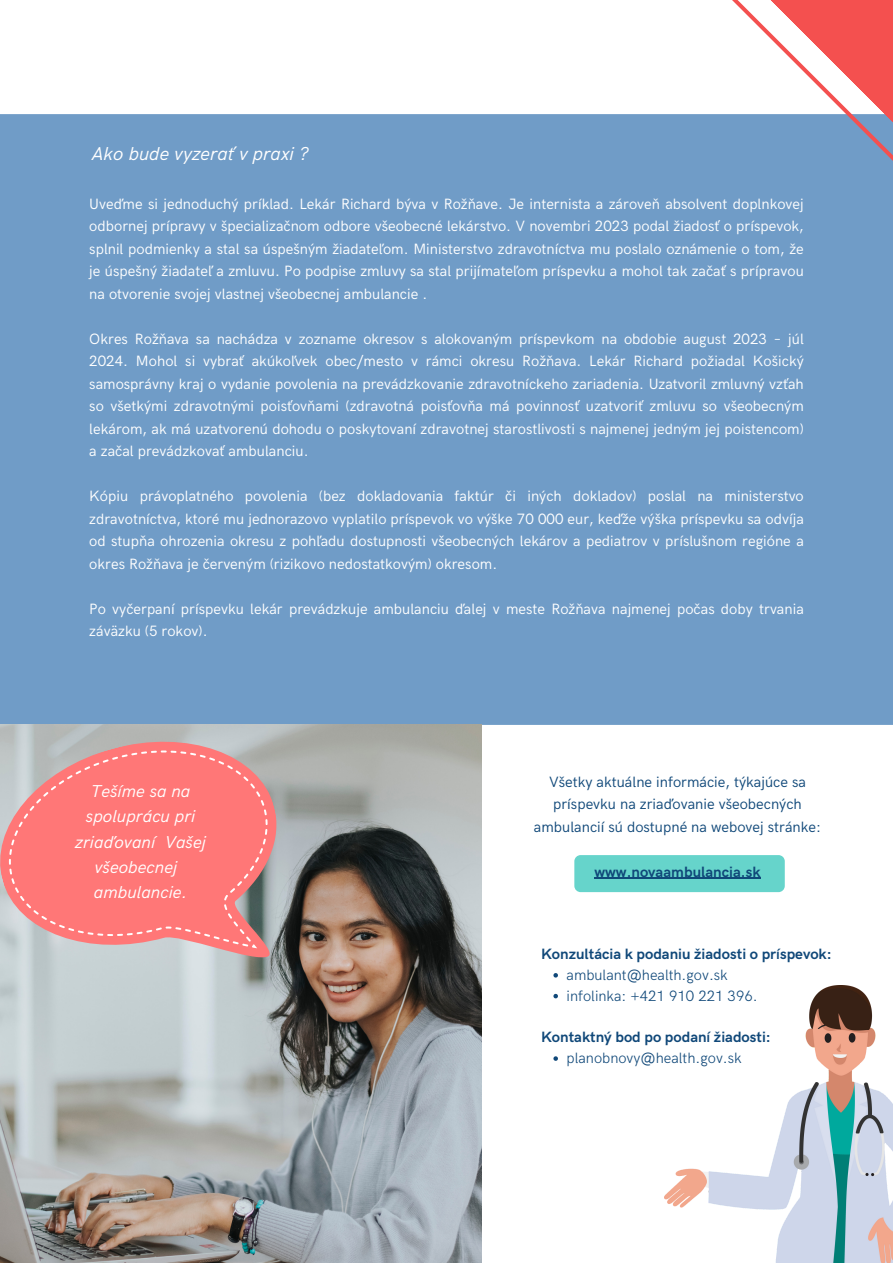
<style>
.page{position:relative;width:893px;height:1263px;background:#fff}
.page>*{position:absolute;margin:0;border:0;box-sizing:border-box;transform-origin:0 0}
.t1{font:italic 18.75px "HK Grotesk";color:#fff}
.t2{font:italic 17.25px/25.3px "HK Grotesk";letter-spacing:.005em;color:#fff;text-align:center}
.t3{font:15px/22.5px "HK Grotesk";color:#fff;text-align:justify}
.t4{font:15px/22.5px "HK Grotesk";color:#104879;text-align:center}
.t5{font:700 15px "HK Grotesk";color:#104879}
.t6{font:300 15px "HK Grotesk";color:#104879}
</style>
<div class="page">
<div style="left:0;top:114px;width:893px;height:611px;background:#709cc7"></div>
<img style="left:0;top:725px;width:481px;height:538px">
<svg style="left:0;top:712px;width:313px;height:310px;background:#96a2ac"></svg>
<svg style="left:0;top:722px;width:299px;height:280px;background:#dc9697"></svg>
<div style="left:574px;top:855px;width:211px;height:37px;background:#66d4cb;border-radius:6px"></div>
<hr style="left:594px;top:878px;width:166px;height:1px;background:#104879">
<svg style="left:559px;top:0;width:334px;height:314px"></svg>
<img style="left:664px;top:986px;width:229px;height:277px">
<svg style="left:553px;top:973px;width:5px;height:4px"></svg>
<svg style="left:553px;top:994px;width:5px;height:4px"></svg>
<svg style="left:553px;top:1056px;width:5px;height:5px"></svg>
<p class="t1" style="left:92px;top:143px;width:218px">Ako bude vyzerať v praxi ?</p>
<p class="t3" style="left:89px;top:193px;width:716px">Uveďme si jednoduchý príklad. Lekár Richard býva v Rožňave. Je internista a zároveň absolvent doplnkovej odbornej prípravy v špecializačnom odbore všeobecné lekárstvo. V novembri 2023 podal žiadosť o príspevok, splnil podmienky a stal sa úspešným žiadateľom. Ministerstvo zdravotníctva mu poslalo oznámenie o tom, že je úspešný žiadateľ a zmluvu. Po podpise zmluvy sa stal prijímateľom príspevku a mohol tak začať s prípravou na otvorenie svojej vlastnej všeobecnej ambulancie .</p>
<p class="t3" style="left:89px;top:328px;width:716px">Okres Rožňava sa nachádza v zozname okresov s alokovaným príspevkom na obdobie august 2023 – júl 2024. Mohol si vybrať akúkoľvek obec/mesto v rámci okresu Rožňava. Lekár Richard požiadal Košický samosprávny kraj o vydanie povolenia na prevádzkovanie zdravotníckeho zariadenia. Uzatvoril zmluvný vzťah so všetkými zdravotnými poisťovňami (zdravotná poisťovňa má povinnosť uzatvoriť zmluvu so všeobecným lekárom, ak má uzatvorenú dohodu o poskytovaní zdravotnej starostlivosti s najmenej jedným jej poistencom) a začal prevádzkovať ambulanciu.</p>
<p class="t3" style="left:89px;top:485px;width:716px">Kópiu právoplatného povolenia (bez dokladovania faktúr či iných dokladov) poslal na ministerstvo zdravotníctva, ktoré mu jednorazovo vyplatilo príspevok vo výške 70 000 eur, keďže výška príspevku sa odvíja od stupňa ohrozenia okresu z pohľadu dostupnosti všeobecných lekárov a pediatrov v príslušnom regióne a okres Rožňava je červeným (rizikovo nedostatkovým) okresom.</p>
<p class="t3" style="left:89px;top:598px;width:716px">Po vyčerpaní príspevku lekár prevádzkuje ambulanciu ďalej v meste Rožňava najmenej počas doby trvania záväzku (5 rokov).</p>
<p class="t2" style="left:75px;top:779px;width:132px">Tešíme sa na spoluprácu pri zriaďovaní Vašej všeobecnej ambulancie.</p>
<p class="t4" style="left:534px;top:771px;width:289px">Všetky aktuálne informácie, týkajúce sa príspevku na zriaďovanie všeobecných ambulancií sú dostupné na webovej stránke:</p>
<p class="t5" style="left:594px;top:863px;width:168px">www.novaambulancia.sk</p>
<p class="t5" style="left:541px;top:945px;width:292px">Konzultácia k podaniu žiadosti o príspevok:</p>
<p class="t6" style="left:566px;top:966px;width:163px">ambulant@health.gov.sk</p>
<p class="t6" style="left:566px;top:987px;width:193px">infolinka: +421 910 221 396.</p>
<p class="t5" style="left:541px;top:1029px;width:231px">Kontaktný bod po podaní žiadosti:</p>
<p class="t6" style="left:566px;top:1049px;width:176px">planobnovy@health.gov.sk</p>
</div>
